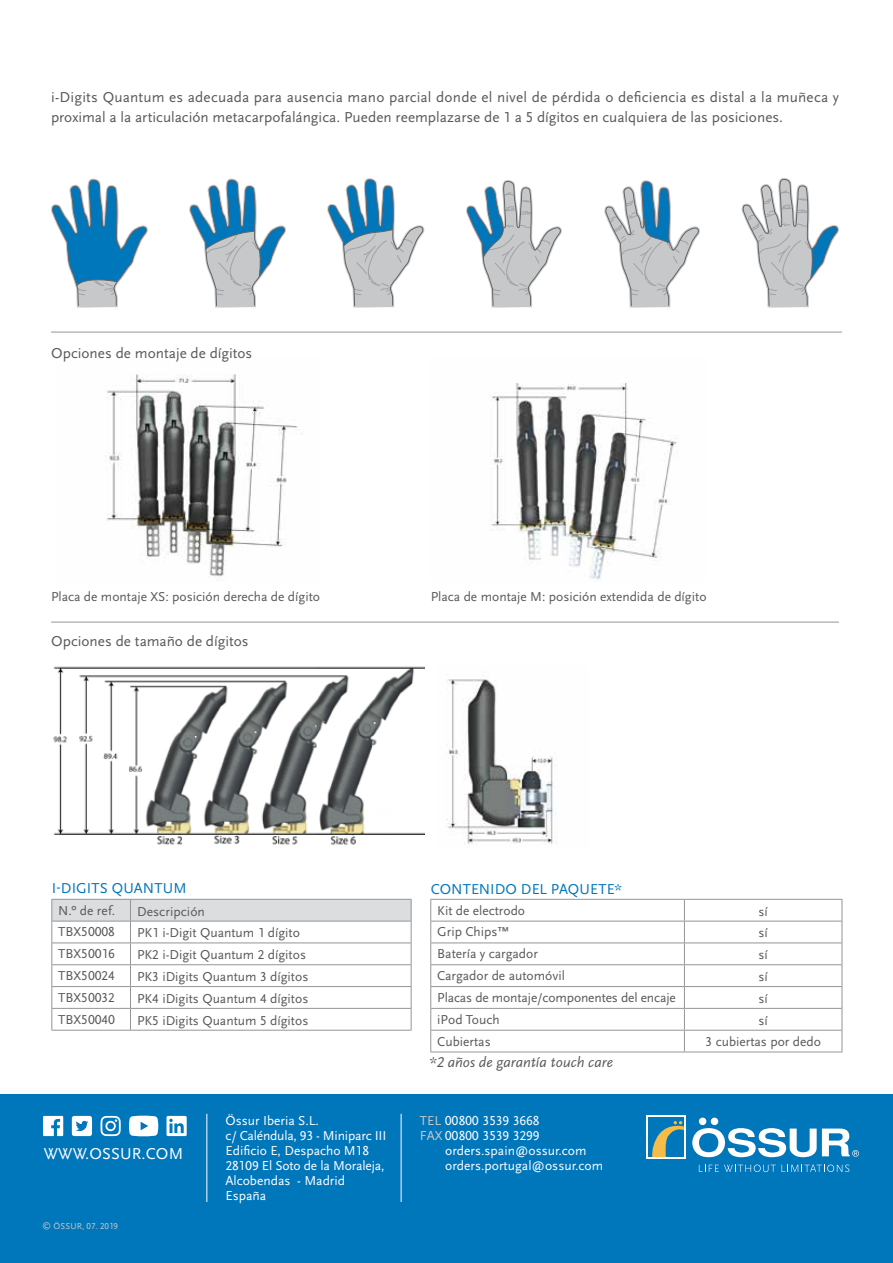
<style>
.page{position:relative;width:893px;height:1263px;background:#fff}
.page>*{position:absolute;margin:0;border:0;box-sizing:border-box;transform-origin:0 0}
.t1{font:16.5px "Scala Sans Pro";letter-spacing:.01em;color:#fff}
.t2{font:15px/19.5px "Scala Sans OT";letter-spacing:.005em;color:#58595b}
.t3{font:15px "Scala Sans OT";letter-spacing:.005em;color:#0076bb}
.t4{font:italic 15px "Scala Sans OT";letter-spacing:.005em;color:#58595b}
.t5{font:13.5px "Scala Sans OT";color:#58595b}
.t6{font:13.5px/15px "Scala Sans Pro";color:#fff}
.t7{font:9px "Scala Sans OT";letter-spacing:.005em;color:#c7c8ca}
.s1{color:#c7c8ca}
</style>
<div class="page">
<img style="left:490px;top:383px;width:188px;height:199px">
<img style="left:446px;top:674px;width:111px;height:171px">
<img style="left:106px;top:374px;width:192px;height:204px">
<hr style="left:51px;top:622px;width:788px;height:1px;background:#939598">
<svg style="left:189px;top:178px;width:97px;height:130px"></svg>
<svg style="left:51px;top:178px;width:97px;height:130px"></svg>
<svg style="left:604px;top:180px;width:96px;height:128px"></svg>
<svg style="left:327px;top:178px;width:98px;height:130px"></svg>
<svg style="left:741px;top:178px;width:98px;height:130px"></svg>
<svg style="left:466px;top:180px;width:96px;height:128px"></svg>
<hr style="left:51px;top:332px;width:791px;height:1px;background:#939598">
<img style="left:53px;top:666px;width:371px;height:179px">
<hr style="left:430px;top:899px;width:254px;height:1px;background:#939598">
<hr style="left:684px;top:899px;width:158px;height:1px;background:#939598">
<hr style="left:430px;top:921px;width:254px;height:1px;background:#939598">
<hr style="left:684px;top:921px;width:158px;height:1px;background:#939598">
<hr style="left:430px;top:942px;width:254px;height:1px;background:#939598">
<hr style="left:684px;top:942px;width:158px;height:1px;background:#939598">
<hr style="left:430px;top:964px;width:254px;height:1px;background:#939598">
<hr style="left:684px;top:964px;width:158px;height:1px;background:#939598">
<hr style="left:430px;top:986px;width:254px;height:1px;background:#939598">
<hr style="left:684px;top:986px;width:158px;height:1px;background:#939598">
<svg style="left:51px;top:899px;width:361px;height:131px"></svg>
<hr style="left:430px;top:1008px;width:254px;height:1px;background:#939598">
<hr style="left:684px;top:1008px;width:158px;height:1px;background:#939598">
<hr style="left:51px;top:1030px;width:79px;height:1px;background:#939598">
<hr style="left:130px;top:1030px;width:281px;height:1px;background:#939598">
<hr style="left:430px;top:1030px;width:254px;height:1px;background:#939598">
<svg style="left:430px;top:900px;width:1px;height:152px"></svg>
<hr style="left:684px;top:1030px;width:158px;height:1px;background:#939598">
<svg style="left:684px;top:900px;width:1px;height:152px"></svg>
<svg style="left:842px;top:900px;width:1px;height:152px"></svg>
<hr style="left:430px;top:1052px;width:254px;height:1px;background:#939598">
<hr style="left:684px;top:1052px;width:158px;height:1px;background:#939598">
<div style="left:0;top:1094px;width:893px;height:169px;background:#0076bb"></div>
<hr style="left:401px;top:1114px;width:1px;height:88px;background:#fff">
<hr style="left:206px;top:1114px;width:1px;height:88px;background:#fff">
<svg style="left:699px;top:1164px;width:150px;height:8px"></svg>
<div style="left:699px;top:1117px;width:7px;height:8px;background:#fff;border-radius:50%"></div>
<div style="left:711px;top:1117px;width:7px;height:8px;background:#fff;border-radius:50%"></div>
<div style="left:646px;top:1116px;width:40px;height:43px;background:linear-gradient(to bottom,#fff,#fff)"></div>
<div style="left:648px;top:1118px;width:36px;height:39px;background:#0076bb"></div>
<svg style="left:652px;top:1121px;width:32px;height:36px"></svg>
<svg style="left:692px;top:1128px;width:167px;height:29px"></svg>
<svg style="left:43px;top:1116px;width:20px;height:20px"></svg>
<svg style="left:101px;top:1116px;width:20px;height:20px"></svg>
<svg style="left:72px;top:1116px;width:20px;height:20px"></svg>
<svg style="left:129px;top:1116px;width:29px;height:20px"></svg>
<svg style="left:167px;top:1116px;width:20px;height:20px"></svg>
<p class="t2" style="left:51px;top:88px;width:790px">i-Digits Quantum es adecuada para ausencia mano parcial donde el nivel de pérdida o deficiencia es distal a la muñeca y proximal a la articulación metacarpofalángica. Pueden reemplazarse de 1 a 5 dígitos en cualquiera de las posiciones.</p>
<p class="t2" style="left:51px;top:344px;width:203px">Opciones de montaje de dígitos</p>
<p class="t5" style="left:51px;top:589px;width:271px">Placa de montaje XS: posición derecha de dígito</p>
<p class="t5" style="left:431px;top:589px;width:277px">Placa de montaje M: posición extendida de dígito</p>
<p class="t2" style="left:51px;top:631px;width:199px">Opciones de tamaño de dígitos</p>
<p class="t3" style="left:52px;top:880px;width:136px">I-DIGITS QUANTUM</p>
<p class="t3" style="left:431px;top:881px;width:193px">CONTENIDO DEL PAQUETE*</p>
<p class="t5" style="left:58px;top:903px;width:58px">N.º de ref.</p>
<p class="t5" style="left:137px;top:904px;width:69px">Descripción</p>
<p class="t5" style="left:437px;top:903px;width:89px">Kit de electrodo</p>
<p class="t5" style="left:758px;top:904px;width:11px">sí</p>
<p class="t5" style="left:58px;top:925px;width:58px">TBX50008</p>
<p class="t5" style="left:137px;top:926px;width:165px">PK1 i-Digit Quantum 1 dígito</p>
<p class="t5" style="left:437px;top:925px;width:73px">Grip Chips™</p>
<p class="t5" style="left:758px;top:926px;width:11px">sí</p>
<p class="t5" style="left:58px;top:946px;width:58px">TBX50016</p>
<p class="t5" style="left:137px;top:947px;width:171px">PK2 i-Digit Quantum 2 dígitos</p>
<p class="t5" style="left:437px;top:946px;width:102px">Batería y cargador</p>
<p class="t5" style="left:758px;top:947px;width:11px">sí</p>
<p class="t5" style="left:58px;top:968px;width:58px">TBX50024</p>
<p class="t5" style="left:137px;top:969px;width:173px">PK3 iDigits Quantum 3 dígitos</p>
<p class="t5" style="left:437px;top:968px;width:129px">Cargador de automóvil</p>
<p class="t5" style="left:758px;top:969px;width:11px">sí</p>
<p class="t5" style="left:58px;top:990px;width:58px">TBX50032</p>
<p class="t5" style="left:137px;top:991px;width:173px">PK4 iDigits Quantum 4 dígitos</p>
<p class="t5" style="left:437px;top:990px;width:240px">Placas de montaje/componentes del encaje</p>
<p class="t5" style="left:758px;top:991px;width:11px">sí</p>
<p class="t5" style="left:58px;top:1012px;width:58px">TBX50040</p>
<p class="t5" style="left:137px;top:1013px;width:173px">PK5 iDigits Quantum 5 dígitos</p>
<p class="t5" style="left:437px;top:1012px;width:64px">iPod Touch</p>
<p class="t5" style="left:758px;top:1013px;width:11px">sí</p>
<p class="t5" style="left:437px;top:1034px;width:55px">Cubiertas</p>
<p class="t5" style="left:706px;top:1035px;width:117px">3 cubiertas por dedo</p>
<p class="t4" style="left:429px;top:1054px;width:185px">*2 años de garantía touch care</p>
<p class="t1" style="left:44px;top:1144px;width:141px">WWW.OSSUR.COM</p>
<p class="t7" style="left:42px;top:1221px;width:77px">© ÖSSUR, 07. 2019</p>
<p class="t6" style="left:226px;top:1113px;width:162px">Össur Iberia S.L.<br>c/ Caléndula, 93 - Miniparc III<br>Edificio E, Despacho M18<br>28109 El Soto de la Moraleja,<br>Alcobendas - Madrid<br>España</p>
<p class="t6" style="left:420px;top:1113px;width:121px"><span class="s1">TEL</span> 00800 3539 3668</p>
<p class="t6" style="left:420px;top:1128px;width:121px"><span class="s1">FAX</span> 00800 3539 3299</p>
<p class="t6" style="left:445px;top:1143px;width:143px">orders.spain@ossur.com</p>
<p class="t6" style="left:445px;top:1158px;width:159px">orders.portugal@ossur.com</p>
</div>
